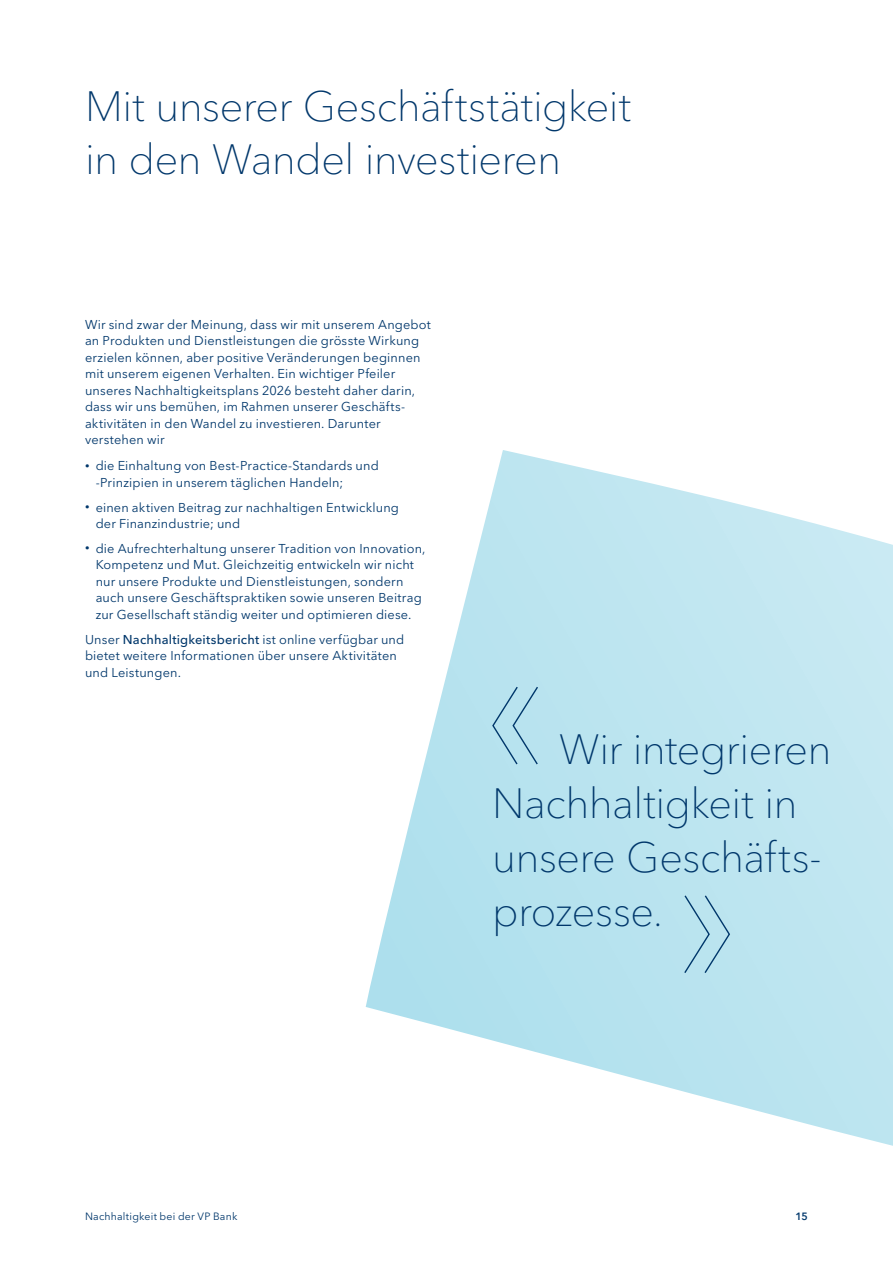
<style>
.page{position:relative;width:893px;height:1263px;background:#fff}
.page>*{position:absolute;margin:0;border:0;box-sizing:border-box;transform-origin:0 0}
.t1{font:100 42px/54px "VP Next";letter-spacing:-.015em;color:#00376b}
.t2{font:12.75px/16.5px "VP Next";letter-spacing:.01em;color:#00376b}
.t3{font:10.5px "VP Next";letter-spacing:.02em;color:#00376b}
.t4{font:600 10.5px "VP Next";color:#00376b}
.s1{font-size:8.85px}
.s2{font-weight:500}
</style>
<div class="page">
<svg style="left:366px;top:450px;width:527px;height:696px"></svg>
<svg style="left:491px;top:686px;width:48px;height:79px;background:#abd7e6"></svg>
<svg style="left:683px;top:894px;width:48px;height:80px;background:#add8e6"></svg>
<h1 class="t1" style="left:85px;top:80px;width:548px;line-height:52.5px">Mit unserer Geschäftstätigkeit in den Wandel investieren</h1>
<p class="t2" style="left:85px;top:316px;width:347px">Wir sind zwar der Meinung, dass wir mit unserem Angebot an Produkten und Dienstleistungen die grösste Wirkung erzielen können, aber positive Veränderungen beginnen mit unserem eigenen Verhalten. Ein wichtiger Pfeiler unseres Nachhaltigkeitsplans 2026 besteht daher darin, dass wir uns bemühen, im Rahmen unserer Geschäfts&shy;aktivitäten in den Wandel zu investieren. Darunter verstehen wir</p>
<p class="t2" style="left:96px;top:458px;width:285px;text-indent:-11px"><span class="s1">•</span> die Einhaltung von Best-Practice-Standards und -Prinzipien in unserem täglichen Handeln;</p>
<p class="t2" style="left:96px;top:499px;width:305px;text-indent:-11px"><span class="s1">•</span> einen aktiven Beitrag zur nachhaltigen Entwicklung der Finanzindustrie; und</p>
<p class="t2" style="left:96px;top:540px;width:331px;text-indent:-11px"><span class="s1">•</span> die Aufrechterhaltung unserer Tradition von Innovation, Kompetenz und Mut. Gleichzeitig entwickeln wir nicht nur unsere Produkte und Dienstleistungen, sondern auch unsere Geschäftspraktiken sowie unseren Beitrag zur Gesellschaft ständig weiter und optimieren diese.</p>
<p class="t2" style="left:85px;top:631px;width:321px">Unser <span class="s2">Nachhaltigkeitsbericht</span> ist online verfügbar und bietet weitere Informationen über unsere Aktivitäten und Leistungen.</p>
<h1 class="t1" style="left:492px;top:723px;width:341px;text-indent:67px">Wir integrieren<br>Nachhaltigkeit in unsere Geschäfts&shy;prozesse.</h1>
<p class="t3" style="left:85px;top:1210px;width:154px">Nachhaltigkeit bei der VP Bank</p>
<p class="t4" style="left:795px;top:1210px;width:14px">15</p>
</div>
